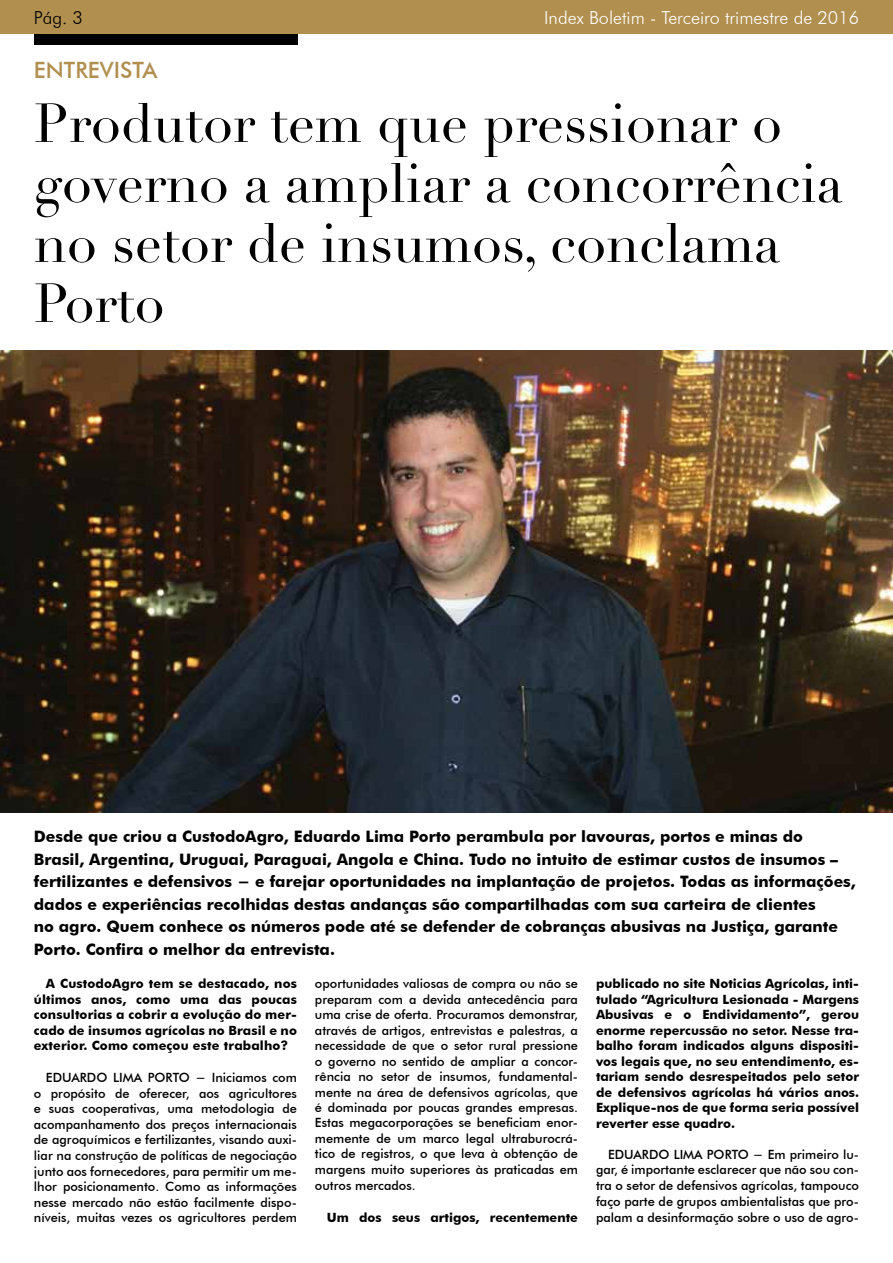
<style>
.page{position:relative;width:893px;height:1263px;background:#fff}
.page>*{position:absolute;margin:0;border:0;box-sizing:border-box;transform-origin:0 0}
.t1{font:54px/60px "Didot";color:#000}
.t2{font:500 22.5px "Futura BT";color:#b18f4f}
.t3{font:300 18px "Futura BT";color:#fff}
.t4{font:300 18px "Futura BT";color:#000}
.t5{font:700 15.75px/22.5px "Futura BT";color:#000}
.t6{font:500 12.75px/15.5px "Futura BT";color:#000;text-align:justify}
.t7{font:700 12.75px/15.5px "Futura BT";color:#000;text-align:justify}
</style>
<div class="page">
<div style="left:0;top:0;width:893px;height:34px;background:#b18f4f"></div>
<div style="left:34px;top:34px;width:263px;height:11px;background:#000"></div>
<img style="left:0;top:350px;width:893px;height:462px">
<h3 class="t4" style="left:34px;top:6px;width:50px">Pág. 3</h3>
<h2 class="t2" style="left:34px;top:56px;width:125px">ENTREVISTA</h2>
<h3 class="t3" style="left:544px;top:6px;width:316px">Index Boletim - Terceiro trimestre de 2016</h3>
<h1 class="t1" style="left:34px;top:94px;width:810px">Produtor tem que pressionar o governo a ampliar a concorrência no setor de insumos, conclama<br>Porto</h1>
<p class="t5" style="left:34px;top:825px;width:823px">Desde que criou a CustodoAgro, Eduardo Lima Porto perambula por lavouras, portos e minas do Brasil, Argentina, Uruguai, Paraguai, Angola e China. Tudo no intuito de estimar custos de insumos – fertilizantes e defensivos − e farejar oportunidades na implantação de projetos. Todas as informações, dados e experiências recolhidas destas andanças são compartilhadas com sua carteira de clientes<br>no agro. Quem conhece os números pode até se defender de cobranças abusivas na Justiça, garante Porto. Confira o melhor da entrevista.</p>
<p class="t7" style="left:34px;top:976px;width:265px;text-indent:12px">A CustodoAgro tem se destacado, nos últimos anos, como uma das poucas consultorias a cobrir a evolução do mer&shy;cado de insumos agrícolas no Brasil e no exterior. Como começou este trabalho?</p>
<p class="t6" style="left:34px;top:1069px;width:265px;text-indent:12px">EDUARDO LIMA PORTO − Iniciamos com o propósito de oferecer, aos agricultores e suas cooperativas, uma metodologia de acompanhamento dos preços internacionais de agroquímicos e fertilizantes, visando auxi&shy;liar na construção de políticas de negociação junto aos fornecedores, para permitir um me&shy;lhor posicionamento. Como as informações nesse mercado não estão facilmente dispo&shy;níveis, muitas vezes os agricultores perdem</p>
<p class="t6" style="left:315px;top:976px;width:265px">oportunidades valiosas de compra ou não se preparam com a devida antecedência para uma crise de oferta. Procuramos demonstrar, através de artigos, entrevistas e palestras, a necessidade de que o setor rural pressione o governo no sentido de ampliar a concor&shy;rência no setor de insumos, fundamental&shy;mente na área de defensivos agrícolas, que é dominada por poucas grandes empresas.<br>Estas megacorporações se beneficiam enor&shy;memente de um marco legal ultraburocrá&shy;tico de registros, o que leva à obtenção de margens muito superiores às praticadas em outros mercados.</p>
<p class="t7" style="left:327px;top:1209px;width:253px">Um dos seus artigos, recentemente</p>
<p class="t7" style="left:596px;top:976px;width:265px">publicado no site Noticias Agrícolas, inti&shy;tulado “Agricultura Lesionada - Margens Abusivas e o Endividamento”, gerou enorme repercussão no setor. Nesse tra&shy;balho foram indicados alguns dispositi&shy;vos legais que, no seu entendimento, es&shy;tariam sendo desrespeitados pelo setor de defensivos agrícolas há vários anos.<br>Explique-nos de que forma seria possível reverter esse quadro.</p>
<p class="t6" style="left:596px;top:1146px;width:265px;text-indent:12px">EDUARDO LIMA PORTO − Em primeiro lu&shy;gar, é importante esclarecer que não sou con&shy;tra o setor de defensivos agrícolas, tampouco faço parte de grupos ambientalistas que pro&shy;palam a desinformação sobre o uso de agro-</p>
</div>
